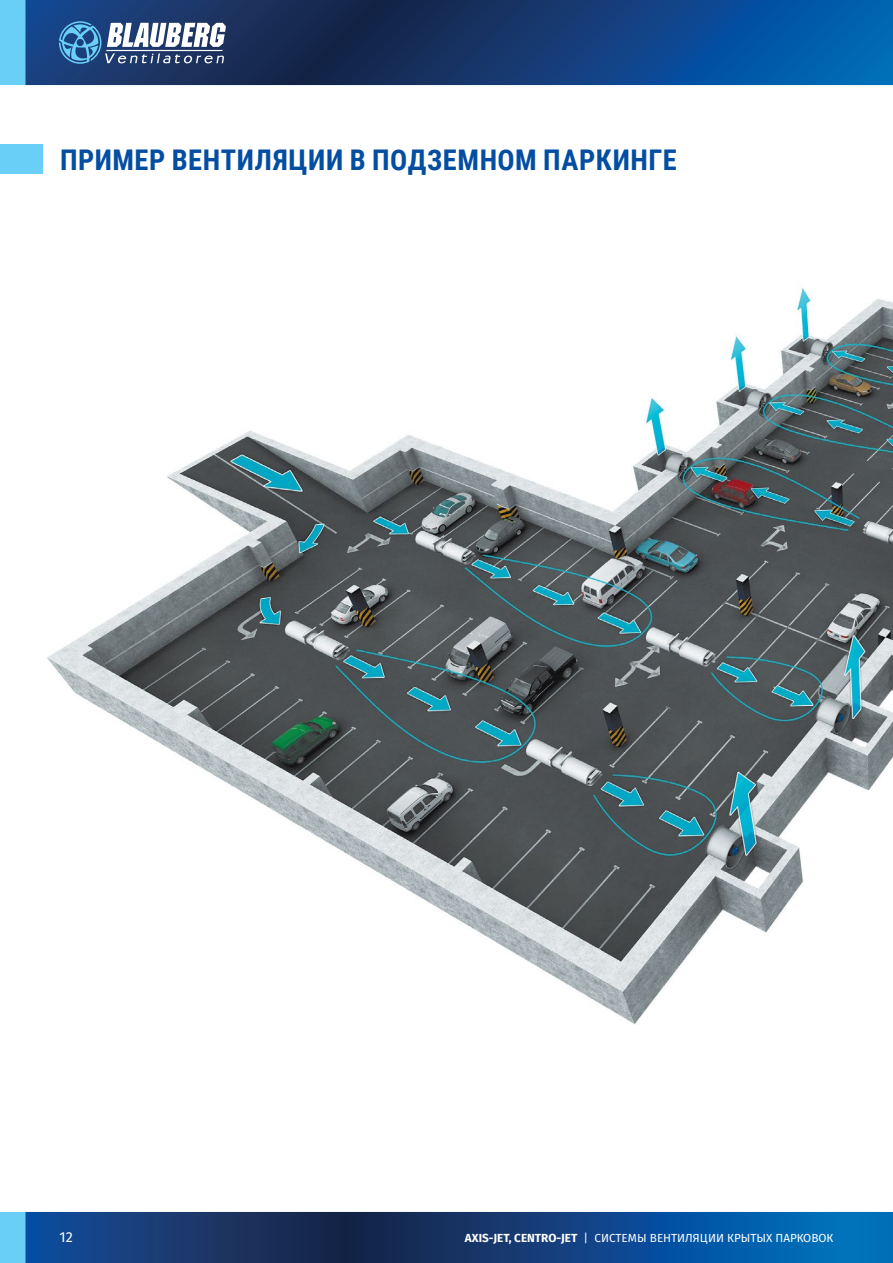
<style>
.page{position:relative;width:893px;height:1263px;background:#fff}
.page>*{position:absolute;margin:0;border:0;box-sizing:border-box;transform-origin:0 0}
.t1{font:700 28.5px "Roboto Condensed";letter-spacing:.02em;color:#034ea2}
.t2{font:14.4px "Fira Sans";color:#fff}
.t3{font:11.7px "Fira Sans";color:#fff}
.s1{font-weight:700}
</style>
<div class="page">
<div style="left:0;top:145px;width:43px;height:29px;background:#6acff6"></div>
<img style="left:47px;top:287px;width:846px;height:737px">
<svg style="left:0;top:1212px;width:26px;height:51px"></svg>
<svg style="left:26px;top:1212px;width:867px;height:51px;background:#0f4480"></svg>
<div style="left:0;top:0;width:26px;height:85px;background:#6acff6"></div>
<svg style="left:26px;top:0;width:867px;height:85px;background:#103e79"></svg>
<svg style="left:59px;top:21px;width:167px;height:43px"></svg>
<h1 class="t1" style="left:60px;top:140px;width:618px">ПРИМЕР ВЕНТИЛЯЦИИ В ПОДЗЕМНОМ ПАРКИНГЕ</h1>
<p class="t2" style="left:60px;top:1226px;width:15px">12</p>
<p class="t3" style="left:465px;top:1229px;width:370px"><span class="s1">AXIS-JET, CENTRO-JET</span> | СИСТЕМЫ ВЕНТИЛЯЦИИ КРЫТЫХ ПАРКОВОК</p>
</div>
